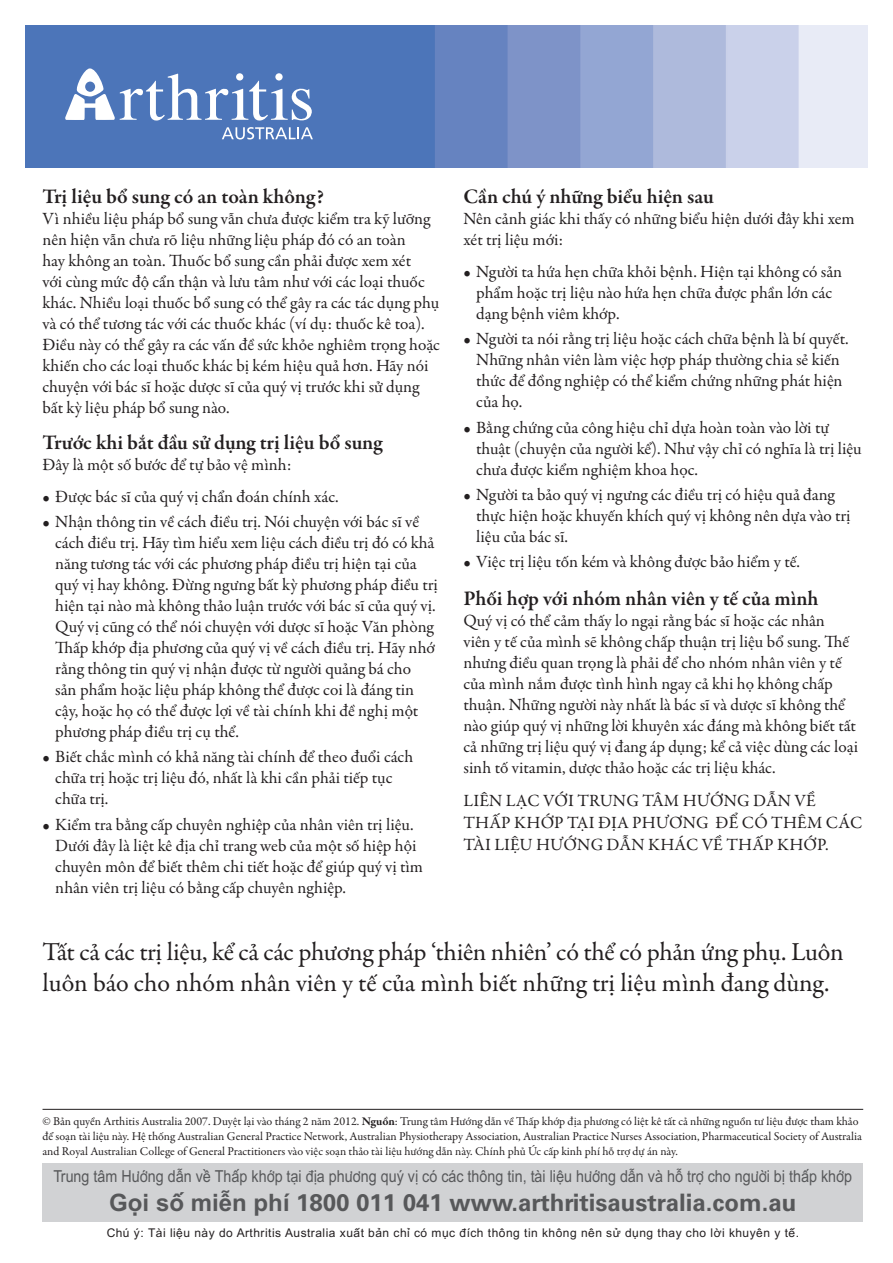
<style>
.page{position:relative;width:893px;height:1263px;background:#fff}
.page>*{position:absolute;margin:0;border:0;box-sizing:border-box;transform-origin:0 0}
.t1{font:26.1px/31.5px "Garamond Premr Pro";letter-spacing:-.005em;color:#231f20}
.t2{font:700 24px "Univers LT Std";color:#57585a}
.t3{font:600 21px "Garamond Premr Pro";color:#231f20}
.t4{font:17.25px/21px "Garamond Premr Pro";color:#231f20}
.t5{font:condensed 16.5px "VEET Swiss";color:#57585a;scale:1.06 1}
.t6{font:12px/15px "Garamond Premr Pro";color:#231f20}
.t7{font:12px "VEET Swiss";letter-spacing:.04em;color:#231f20}
.s1{font-weight:700}
.s2{font-family:"VEET Swiss"}
</style>
<div class="page">
<div style="left:43px;top:1163px;width:820px;height:59px;background:#d1d2d4"></div>
<hr style="left:43px;top:1109px;width:820px;height:1px;background:#231f20">
<img style="left:26px;top:26px;width:841px;height:142px">
<svg style="left:65px;top:68px;width:247px;height:53px"></svg>
<svg style="left:222px;top:127px;width:91px;height:12px"></svg>
<p class="t3" style="left:43px;top:184px;width:283px">Trị liệu bổ sung có an toàn không?</p>
<p class="t4" style="left:43px;top:209px;width:399px">Vì nhiều liệu pháp bổ sung vẫn chưa được kiểm tra kỹ lưỡng nên hiện vẫn chưa rõ liệu những liệu pháp đó có an toàn<br>hay không an toàn. Thuốc bổ sung cần phải được xem xét<br>với cùng mức độ cẩn thận và lưu tâm như với các loại thuốc khác. Nhiều loại thuốc bổ sung có thể gây ra các tác dụng phụ và có thể tương tác với các thuốc khác (ví dụ: thuốc kê toa .( Điều này có thể gây ra các vấn đề sức khỏe nghiêm trọng hoặc khiến cho các loại thuốc khác bị kém hiệu quả hơn. Hãy nói chuyện với bác sĩ hoặc dược sĩ của quý vị trước khi sử dụng bất kỳ liệu pháp bổ sung nào.</p>
<p class="t3" style="left:43px;top:430px;width:342px">Trước khi bắt đầu sử dụng trị liệu bổ sung</p>
<p class="t4" style="left:43px;top:455px;width:250px">Đây là một số bước để tự bảo vệ mình:</p>
<p class="t4" style="left:43px;top:486px;width:298px">• Được bác sĩ của quý vị chẩn đoán chính xác.</p>
<p class="t4" style="left:55px;top:512px;width:384px;text-indent:-13px">• Nhận thông tin về cách điều trị. Nói chuyện với bác sĩ về cách điều trị. Hãy tìm hiểu xem liệu cách điều trị đó có khả năng tương tác với các phương pháp điều trị hiện tại của quý vị hay không. Đừng ngưng bất kỳ phương pháp điều trị hiện tại nào mà không thảo luận trước với bác sĩ của quý vị.<br>Quý vị cũng có thể nói chuyện với dược sĩ hoặc Văn phòng Thấp khớp địa phương của quý vị về cách điều trị. Hãy nhớ rằng thông tin quý vị nhận được từ người quảng bá cho<br>sản phẩm hoặc liệu pháp không thể được coi là đáng tin cậy, hoặc họ có thể được lợi về tài chính khi đề nghị một phương pháp điều trị cụ thể.</p>
<p class="t4" style="left:55px;top:747px;width:359px;text-indent:-13px">• Biết chắc mình có khả năng tài chính để theo đuổi cách chữa trị hoặc trị liệu đó, nhất là khi cần phải tiếp tục chữa trị.</p>
<p class="t4" style="left:55px;top:814px;width:369px;text-indent:-13px">• Kiểm tra bằng cấp chuyên nghiệp của nhân viên trị liệu.<br>Dưới đây là liệt kê địa chỉ trang web của một số hiệp hội chuyên môn để biết thêm chi tiết hoặc để giúp quý vị tìm nhân viên trị liệu có bằng cấp chuyên nghiệp.</p>
<p class="t3" style="left:463px;top:184px;width:252px">Cần chú ý những biểu hiện sau</p>
<p class="t4" style="left:463px;top:209px;width:392px">Nên cảnh giác khi thấy có những biểu hiện dưới đây khi xem xét trị liệu mới:</p>
<p class="t4" style="left:476px;top:262px;width:368px;text-indent:-13px">• Người ta hứa hẹn chữa khỏi bệnh. Hiện tại không có sản phẩm hoặc trị liệu nào hứa hẹn chữa được phần lớn các dạng bệnh viêm khớp.</p>
<p class="t4" style="left:476px;top:329px;width:374px;text-indent:-13px">• Người ta nói rằng trị liệu hoặc cách chữa bệnh là bí quyết.<br>Những nhân viên làm việc hợp pháp thường chia sẻ kiến thức để đồng nghiệp có thể kiểm chứng những phát hiện của họ.</p>
<p class="t4" style="left:476px;top:417px;width:387px;text-indent:-13px">• Bằng chứng của công hiệu chỉ dựa hoàn toàn vào lời tự thuật (chuyện của người kể .) Như vậy chỉ có nghĩa là trị liệu chưa được kiểm nghiệm khoa học.</p>
<p class="t4" style="left:476px;top:484px;width:376px;text-indent:-13px">• Người ta bảo quý vị ngưng các điều trị có hiệu quả đang thực hiện hoặc khuyến khích quý vị không nên dựa vào trị liệu của bác .s ĩ</p>
<p class="t4" style="left:463px;top:551px;width:338px">• Việc trị liệu tốn kém và không được bảo hiểm y tế.</p>
<p class="t3" style="left:463px;top:586px;width:357px">Phối hợp với nhóm nhân viên tếy của mình</p>
<p class="t4" style="left:463px;top:610px;width:396px">Quý vị có thể cảm thấy lo ngại rằng bác sĩ hoặc các nhân<br>viên tếy của mình sẽ không chấp thuận trị liệu bổ sung. Thế nhưng điều quan trọng là phải để cho nhóm nhân viên tếy của mình nắm được tình hình ngay cả khi họ không chấp thuận. Những người này nhất là bác sĩ và dược sĩ không thể nào giúp quý vị những lời khuyên xác đáng mà không biết tất cả những trị liệu quý vị đang áp dụng; kể cả việc dùng các loại sinh tố vitamin, dược thảo hoặc các trị liệu khác.</p>
<p class="t4" style="left:463px;top:790px;width:400px;line-height:22.2px">LIÊN LẠC VỚI TRUNG TÂM HƯỚNG DẪN VỀ<br>THẤP KHỚP TẠI ĐỊA PHƯƠNG ĐỂ CÓ THÊM CÁC<br>TÀI LIỆU HƯỚNG DẪN KHÁC VỀ THẤP KHỚP.</p>
<h1 class="t1" style="left:43px;top:936px;width:803px">Tất cả các trị liệu, kể cả các phương pháp ‘thiên nhiên’ có thể có phản ứng phụ. Luôn luôn báo cho nhóm nhân viên tếy của mình biết những trị liệu mình đang dùng.</h1>
<p class="t6" style="left:43px;top:1114px;width:821px">© Bản quyền Arthitis Australia 2007. Duyệt lại vào tháng 2 năm 2012. <span class="s1">Nguồn</span>: Trung tâm Hướng dẫn về Thấp khớp địa phương có liệt kê tất cả những nguồn tư liệu được tham khảo để soạn tài liệu này. Hệ thống Australian General Practice Network, Australian Physiotherapy Association, Australian Practice Nurses Association, Pharmaceutical Society of Australia and Royal Australian College of General Practitioners vào việc soạn thảo tài liệu hướng dẫn này. Chính phủ Úc cấp kinh phí hỗ trợ dự án này.</p>
<p class="t5" style="left:53px;top:1164px;width:755px">Trung tâm Hướng dẫn về Thấp khớp tại địa phương quý vị có các thông tin, tài liệu hướng dẫn và hỗ trợ cho người bị thấp khớp</p>
<h2 class="t2" style="left:109px;top:1188px;width:689px"><span class="s2">Gọi số miễn phí</span> 1800 011 041 www.arthritisaustralia.com.au</h2>
<p class="t7" style="left:107px;top:1225px;width:694px">Chú :ý Tài liệu này do Arthritis Australia xuất bản chỉ có mục đích thông tin không nên sử dụng thay cho lời khuyên y tế.</p>
</div>
